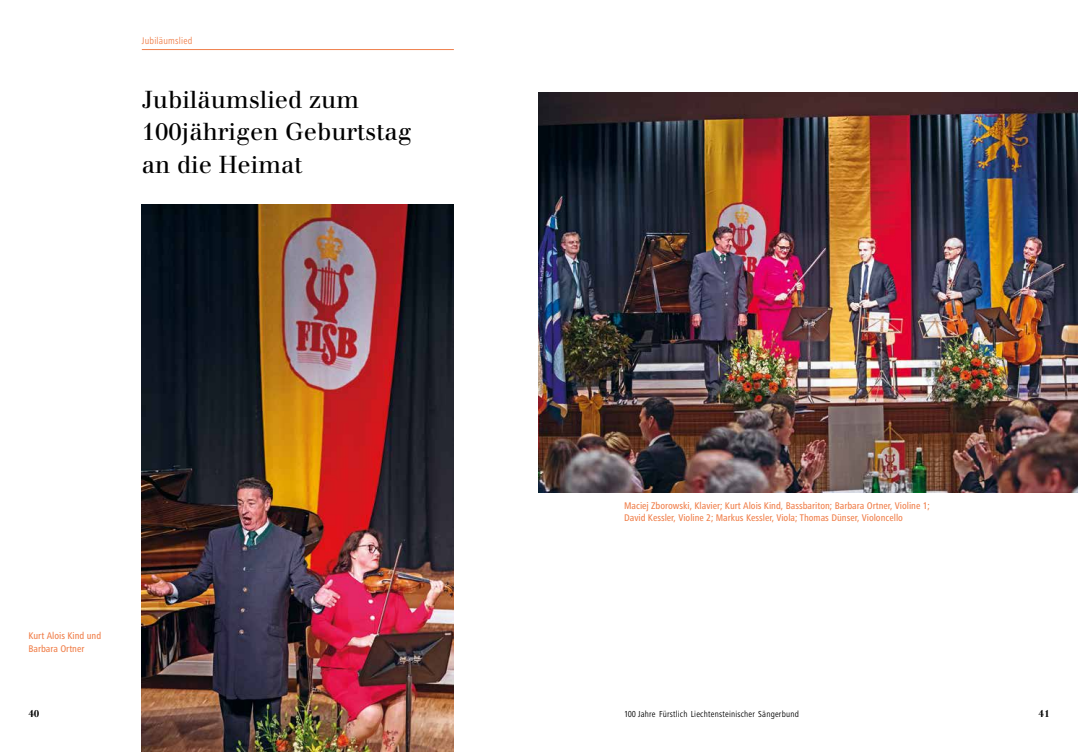
<style>
.page{position:relative;width:1078px;height:752px;background:#fff}
.page>*{position:absolute;margin:0;border:0;box-sizing:border-box;transform-origin:0 0}
.t1{font:24px/32px "Walbaum LT";color:#000}
.t2{font:500 condensed 10px/12.5px "Frutiger Next LT";color:#f0804c}
.t3{font:condensed 10px "Frutiger Next LT";letter-spacing:.02em;color:#f0804c}
.t4{font:700 10px "Walbaum LT";color:#000}
.t5{font:condensed 9px "Frutiger Next LT";letter-spacing:.02em;color:#000}
</style>
<div class="page">
<img style="left:142px;top:204px;width:312px;height:547px">
<img style="left:539px;top:92px;width:538px;height:400px">
<hr style="left:142px;top:49px;width:312px;height:1px;background:#f0804c">
<p class="t3" style="left:142px;top:36px;width:52px">Jubiläumslied</p>
<h1 class="t1" style="left:142px;top:84px;width:271px">Jubiläumslied zum<br>100jährigen Geburtstag an die Heimat</h1>
<p class="t2" style="left:28px;top:629px;width:74px">Kurt Alois Kind und<br>Barbara Ortner</p>
<p class="t2" style="left:624px;top:499px;width:307px">Maciej Zborowski, Klavier; Kurt Alois Kind, Bassbariton; Barbara Ortner, Violine 1;<br>David Kessler, Violine 2; Markus Kessler, Viola; Thomas Dünser, Violoncello</p>
<p class="t4" style="left:28px;top:707px;width:13px">40</p>
<p class="t5" style="left:624px;top:708px;width:176px">100 Jahre Fürstlich Liechtensteinischer Sängerbund</p>
<p class="t4" style="left:1038px;top:707px;width:13px">41</p>
</div>
